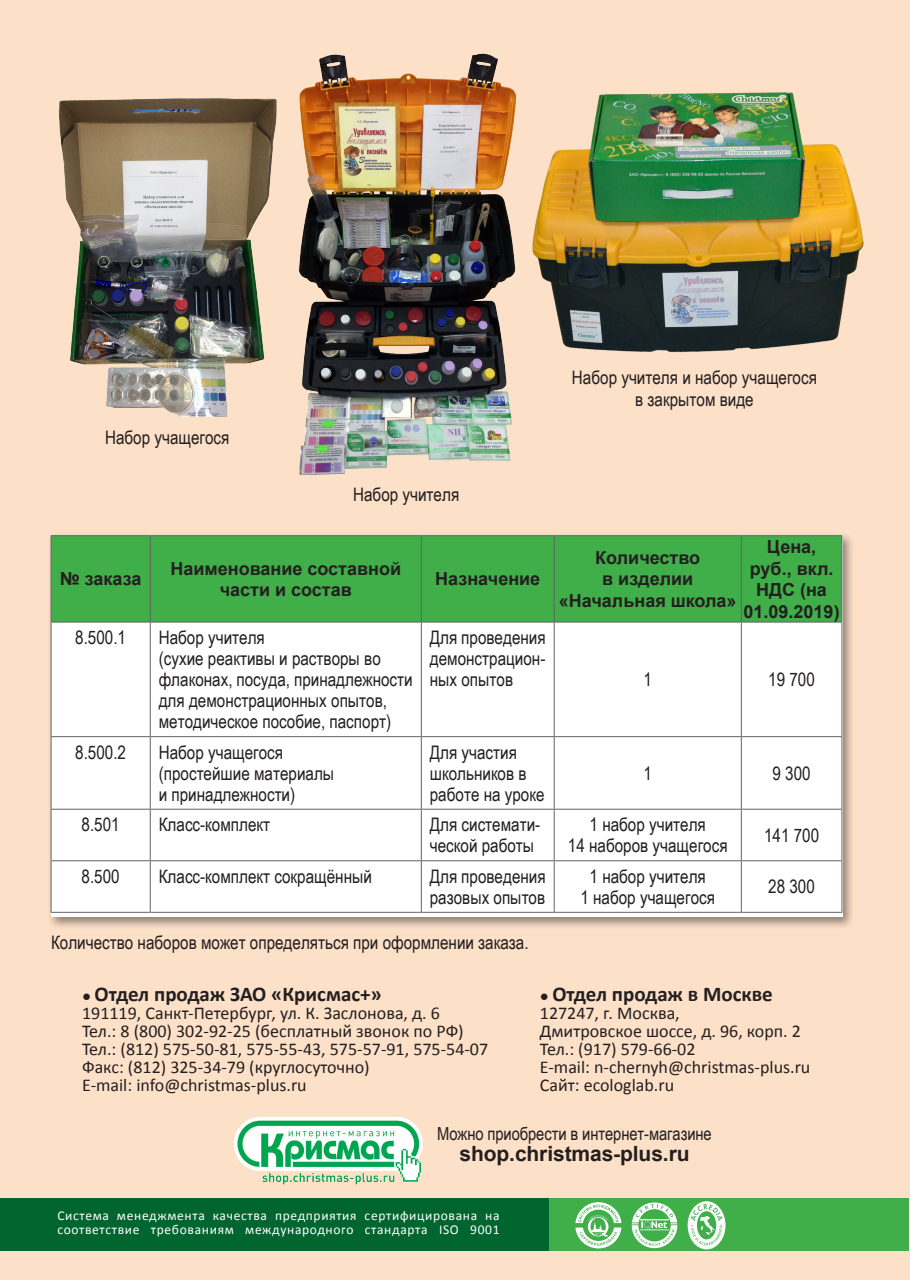
<style>
.page{position:relative;width:910px;height:1280px;background:#fce0c7}
.page>*{position:absolute;margin:0;border:0;box-sizing:border-box;transform-origin:0 0}
.t1{font:700 21px "Calibri";color:#231f20}
.t2{font:700 21px "Arial";letter-spacing:-.005em;color:#231f20}
.t3{font:18.6px/21px "Arial Narrow";color:#231f20}
.t4{font:18px "Calibri";color:#231f20}
.t5{font:700 18px/21.6px "Arial";color:#231f20;text-align:center}
.t6{font:18px "Arial Narrow";letter-spacing:-.005em;color:#231f20}
.t7{font:13.5px/13.5px "Calibri";letter-spacing:.05em;color:#fff}
.s1{font-family:"Arial Narrow";font-weight:400;font-size:15px}
</style>
<div class="page">
<div style="left:454px;top:1198px;width:454px;height:53px;background:#40ae49"></div>
<div style="left:0;top:1198px;width:548px;height:53px;background:#00652e"></div>
<svg style="left:632px;top:1202px;width:45px;height:46px"></svg>
<svg style="left:575px;top:1202px;width:46px;height:46px"></svg>
<svg style="left:688px;top:1201px;width:37px;height:48px"></svg>
<img style="left:233px;top:1116px;width:190px;height:69px">
<div style="left:47px;top:531px;width:808px;height:398px;background:#231f20;opacity:.5"></div>
<div style="left:51px;top:535px;width:791px;height:382px;background:#fff"></div>
<div style="left:52px;top:536px;width:789px;height:86px;background:#40ae49"></div>
<hr style="left:51px;top:535px;width:99px;height:1px;background:#636366">
<hr style="left:51px;top:536px;width:1px;height:86px;background:#636366">
<hr style="left:150px;top:535px;width:271px;height:1px;background:#636366">
<hr style="left:150px;top:536px;width:1px;height:86px;background:#636366">
<hr style="left:421px;top:535px;width:133px;height:1px;background:#636366">
<hr style="left:421px;top:536px;width:1px;height:86px;background:#636366">
<hr style="left:554px;top:535px;width:187px;height:1px;background:#636366">
<hr style="left:554px;top:536px;width:1px;height:86px;background:#636366">
<hr style="left:741px;top:535px;width:101px;height:1px;background:#636366">
<hr style="left:741px;top:536px;width:1px;height:86px;background:#636366">
<hr style="left:841px;top:536px;width:1px;height:86px;background:#636366">
<hr style="left:51px;top:622px;width:99px;height:1px;background:#636366">
<hr style="left:150px;top:622px;width:271px;height:1px;background:#636366">
<hr style="left:150px;top:622px;width:1px;height:114px;background:#636366">
<hr style="left:421px;top:622px;width:133px;height:1px;background:#636366">
<hr style="left:421px;top:622px;width:1px;height:114px;background:#636366">
<hr style="left:554px;top:622px;width:187px;height:1px;background:#636366">
<hr style="left:554px;top:622px;width:1px;height:114px;background:#636366">
<hr style="left:741px;top:622px;width:101px;height:1px;background:#636366">
<hr style="left:741px;top:622px;width:1px;height:114px;background:#636366">
<hr style="left:51px;top:736px;width:99px;height:1px;background:#636366">
<hr style="left:150px;top:736px;width:271px;height:1px;background:#636366">
<hr style="left:150px;top:737px;width:1px;height:72px;background:#636366">
<hr style="left:421px;top:736px;width:133px;height:1px;background:#636366">
<hr style="left:421px;top:737px;width:1px;height:72px;background:#636366">
<hr style="left:554px;top:736px;width:187px;height:1px;background:#636366">
<hr style="left:554px;top:737px;width:1px;height:72px;background:#636366">
<hr style="left:741px;top:736px;width:101px;height:1px;background:#636366">
<hr style="left:741px;top:737px;width:1px;height:72px;background:#636366">
<hr style="left:150px;top:809px;width:1px;height:51px;background:#636366">
<hr style="left:421px;top:809px;width:1px;height:51px;background:#636366">
<hr style="left:554px;top:809px;width:1px;height:51px;background:#636366">
<hr style="left:741px;top:809px;width:1px;height:51px;background:#636366">
<hr style="left:150px;top:861px;width:1px;height:51px;background:#636366">
<hr style="left:421px;top:861px;width:1px;height:51px;background:#636366">
<hr style="left:554px;top:861px;width:1px;height:51px;background:#636366">
<hr style="left:741px;top:861px;width:1px;height:51px;background:#636366">
<hr style="left:51px;top:622px;width:1px;height:114px;background:#636366">
<hr style="left:841px;top:622px;width:1px;height:114px;background:#636366">
<hr style="left:51px;top:737px;width:1px;height:72px;background:#636366">
<hr style="left:841px;top:737px;width:1px;height:72px;background:#636366">
<hr style="left:51px;top:809px;width:99px;height:1px;background:#636366">
<hr style="left:51px;top:809px;width:1px;height:51px;background:#636366">
<hr style="left:150px;top:809px;width:271px;height:1px;background:#636366">
<hr style="left:421px;top:809px;width:133px;height:1px;background:#636366">
<hr style="left:554px;top:809px;width:187px;height:1px;background:#636366">
<hr style="left:741px;top:809px;width:101px;height:1px;background:#636366">
<hr style="left:841px;top:809px;width:1px;height:51px;background:#636366">
<hr style="left:51px;top:860px;width:99px;height:1px;background:#636366">
<hr style="left:51px;top:861px;width:1px;height:51px;background:#636366">
<hr style="left:150px;top:860px;width:271px;height:1px;background:#636366">
<hr style="left:421px;top:860px;width:133px;height:1px;background:#636366">
<hr style="left:554px;top:860px;width:187px;height:1px;background:#636366">
<hr style="left:741px;top:860px;width:101px;height:1px;background:#636366">
<hr style="left:841px;top:861px;width:1px;height:51px;background:#636366">
<hr style="left:51px;top:912px;width:99px;height:1px;background:#636366">
<hr style="left:150px;top:912px;width:271px;height:1px;background:#636366">
<hr style="left:421px;top:912px;width:133px;height:1px;background:#636366">
<hr style="left:554px;top:912px;width:187px;height:1px;background:#636366">
<hr style="left:741px;top:912px;width:101px;height:1px;background:#636366">
<img style="left:299px;top:53px;width:218px;height:422px">
<img style="left:59px;top:98px;width:218px;height:319px">
<img style="left:532px;top:92px;width:332px;height:261px">
<p class="t3" style="left:105px;top:427px;width:126px">Набор учащегося</p>
<p class="t3" style="left:572px;top:366px;width:246px">Набор учителя и набор учащегося</p>
<p class="t3" style="left:635px;top:388px;width:120px">в закрытом виде</p>
<p class="t5" style="left:60px;top:569px;width:83px">№ заказа</p>
<p class="t3" style="left:353px;top:483px;width:108px">Набор учителя</p>
<p class="t5" style="left:170px;top:558px;width:232px">Наименование составной</p>
<p class="t5" style="left:220px;top:580px;width:134px">части и состав</p>
<p class="t5" style="left:435px;top:569px;width:107px">Назначение</p>
<p class="t3" style="left:75px;top:626px;width:52px">8.500.1</p>
<p class="t3" style="left:159px;top:626px;width:108px">Набор учителя</p>
<p class="t3" style="left:159px;top:647px;width:256px">(сухие реактивы и растворы во флаконах, посуда, принадлежности для демонстрационных опытов, методическое пособие, паспорт)</p>
<p class="t3" style="left:75px;top:741px;width:52px">8.500.2</p>
<p class="t3" style="left:159px;top:741px;width:126px">Набор учащегося</p>
<p class="t3" style="left:159px;top:762px;width:177px">(простейшие материалы</p>
<p class="t3" style="left:159px;top:783px;width:138px">и принадлежности)</p>
<p class="t3" style="left:430px;top:626px;width:117px;text-align:justify">Для проведения демонстрацион&shy;ных опытов</p>
<p class="t3" style="left:430px;top:741px;width:116px">Для участия школьников в работе на уроке</p>
<p class="t5" style="left:595px;top:547px;width:106px">Количество</p>
<p class="t5" style="left:602px;top:569px;width:93px">в изделии</p>
<p class="t5" style="left:559px;top:590px;width:179px">«Начальная школа»</p>
<p class="t5" style="left:744px;top:536px;width:98px">Цена,<br>руб., вкл.<br>НДС (на<br>01.09.2019)</p>
<p class="t3" style="left:643px;top:668px;width:10px">1</p>
<p class="t3" style="left:768px;top:668px;width:48px">19 700</p>
<p class="t3" style="left:643px;top:762px;width:10px">1</p>
<p class="t3" style="left:772px;top:762px;width:40px">9 300</p>
<p class="t3" style="left:82px;top:813px;width:40px">8.501</p>
<p class="t3" style="left:159px;top:813px;width:113px">Класс-комплект</p>
<p class="t3" style="left:430px;top:813px;width:112px">Для системати&shy;ческой работы</p>
<p class="t3" style="left:590px;top:813px;width:118px">1 набор учителя</p>
<p class="t3" style="left:568px;top:834px;width:161px">14 наборов учащегося</p>
<p class="t3" style="left:82px;top:865px;width:40px">8.500</p>
<p class="t3" style="left:159px;top:865px;width:215px">Класс-комплект сокращённый</p>
<p class="t3" style="left:430px;top:865px;width:117px">Для проведения разовых опытов</p>
<p class="t3" style="left:590px;top:865px;width:118px">1 набор учителя</p>
<p class="t3" style="left:580px;top:886px;width:136px">1 набор учащегося</p>
<p class="t3" style="left:764px;top:824px;width:57px">141 700</p>
<p class="t3" style="left:768px;top:875px;width:48px">28 300</p>
<p class="t3" style="left:51px;top:931px;width:479px">Количество наборов может определяться при оформлении заказа.</p>
<p class="t1" style="left:82px;top:981px;width:301px"><span class="s1">●</span> Отдел продаж ЗАО «Крисмас+»</p>
<p class="t4" style="left:82px;top:1002px;width:359px">191119, Санкт-Петербург, ул. К. Заслонова, д. 6</p>
<p class="t4" style="left:82px;top:1020px;width:383px">Тел.: 8 (800) 302-92-25 (бесплатный звонок по РФ)</p>
<p class="t4" style="left:82px;top:1038px;width:408px">Тел.: (812) 575-50-81, 575-55-43, 575-57-91, 575-54-07</p>
<p class="t4" style="left:82px;top:1056px;width:289px">Факс: (812) 325-34-79 (круглосуточно)</p>
<p class="t4" style="left:82px;top:1074px;width:226px">E-mail: info@christmas-plus.ru</p>
<p class="t1" style="left:540px;top:981px;width:234px"><span class="s1">●</span> Отдел продаж в Москве</p>
<p class="t4" style="left:540px;top:1002px;width:141px">127247, г. Москва,</p>
<p class="t4" style="left:540px;top:1020px;width:263px">Дмитровское шоссе, д. 96, корп. 2</p>
<p class="t4" style="left:540px;top:1038px;width:157px">Тел.: (917) 579-66-02</p>
<p class="t4" style="left:540px;top:1056px;width:272px">E-mail: n-chernyh@christmas-plus.ru</p>
<p class="t4" style="left:540px;top:1074px;width:136px">Сайт: ecologlab.ru</p>
<p class="t6" style="left:437px;top:1120px;width:276px">Можно приобрести в интернет-магазине</p>
<p class="t2" style="left:460px;top:1139px;width:232px">shop.christmas-plus.ru</p>
<p class="t7" style="left:57px;top:1208px;width:444px">Система менеджмента качества предприятия сертифицирована на соответствие требованиям международного стандарта ISO 9001</p>
</div>
